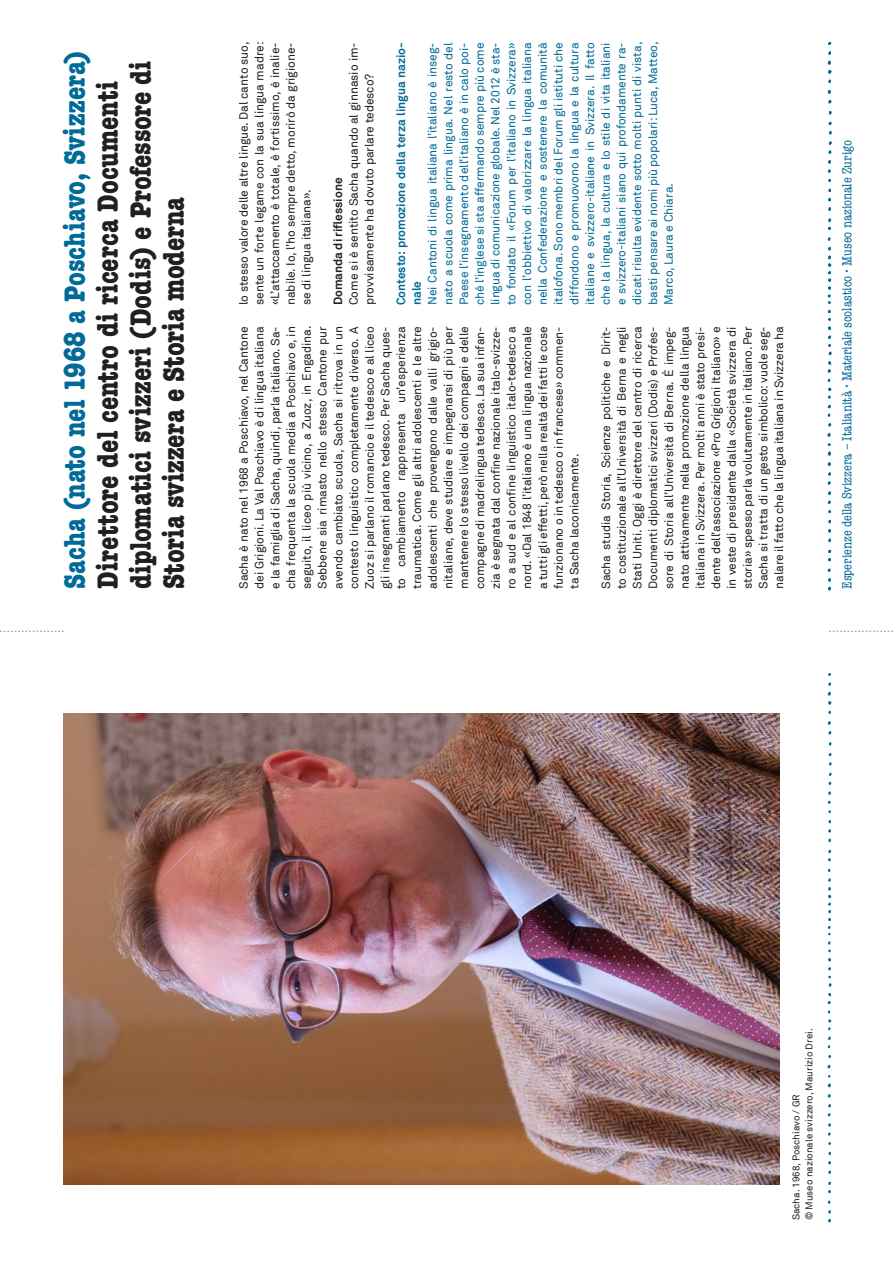
<style>
.page{position:relative;width:893px;height:1263px;background:#fff}
.page>*{position:absolute;margin:0;border:0;box-sizing:border-box;transform-origin:0 0}
.t1{font:700 condensed 30px/33px "American Typewriter";color:#231f20}
.t2{font:condensed 13.5px "American Typewriter";color:#006b98}
.t3{font:12px/15.8px "Akkurat";letter-spacing:-.005em;color:#231f20;text-align:justify}
.t4{font:12px/15.8px "Akkurat";letter-spacing:-.005em;color:#006b98}
.t5{font:9.75px/12.8px "Akkurat";color:#231f20}
.s1{color:#006b98}
.s2{font-weight:700}
</style>
<div class="page">
<img style="left:827px;top:673px;width:5px;height:550px">
<svg style="left:0;top:631px;width:64px;height:1px"></svg>
<svg style="left:829px;top:631px;width:64px;height:1px"></svg>
<img style="left:827px;top:41px;width:5px;height:550px">
<img style="left:64px;top:714px;width:715px;height:471px">
<p class="t1" style="left:58px;top:589px;width:539px;rotate:-90deg"><span class="s1">Sacha (nato nel 1968 a Poschiavo, Svizzera)<br></span>Direttore del centro di ricerca Documenti diplomatici svizzeri (Dodis) e Professore di Storia svizzera e Storia moderna</p>
<p class="t3" style="left:236px;top:305px;width:265px;rotate:-90deg">lo stesso valore delle altre lingue. Dal canto suo, sente un forte legame con la sua lingua madre: «L’attaccamento è totale, è fortissimo, è inalie&shy;nabile. Io, l’ho sempre detto, morirò da grigione&shy;se di lingua italiana».</p>
<p class="t3" style="left:330px;top:305px;width:264px;text-align:left;rotate:-90deg"><span class="s2">Domanda di riflessione<br></span>Come si è sentito Sacha quando al ginnasio im&shy;provvisamente ha dovuto parlare tedesco?</p>
<p class="t4" style="left:393px;top:305px;width:265px;rotate:-90deg"><span class="s2">Contesto: promozione della terza lingua nazio&shy;nale<br></span>Nei Cantoni di lingua italiana l’italiano è inseg&shy;nato a scuola come prima lingua. Nel resto del Paese l’insegnamento dell’italiano è in calo poi&shy;ché l’inglese si sta affermando sempre più come lingua di comunicazione globale. Nel 2012 è sta&shy;to fondato il «Forum per l’italiano in Svizzera» con l’obbiettivo di valorizzare la lingua italiana nella Confederazione e sostenere la comunità italofona. Sono membri del Forum gli istituti che diffondono e promuovono la lingua e la cultura italiane e svizzero-italiane in Svizzera. Il fatto che la lingua, la cultura e lo stile di vita italiani e svizzero-italiani siano qui profondamente ra&shy;dicati risulta evidente sotto molti punti di vista, basti pensare ai nomi più popolari: Luca, Matteo, Marco, Laura e Chiara.</p>
<p class="t3" style="left:283px;top:589px;width:265px;rotate:-90deg">cha frequenta la scuola media a Poschiavo e, in seguito, il liceo più vicino, a Zuoz, in Engadina.<br>Sebbene sia rimasto nello stesso Cantone pur avendo cambiato scuola, Sacha si ritrova in un contesto linguistico completamente diverso. A Zuoz si parlano il romancio e il tedesco e al liceo gli insegnanti parlano tedesco. Per Sacha ques&shy;to cambiamento rappresenta un’esperienza traumatica. Come gli altri adolescenti e le altre adolescenti che provengono dalle valli grigio&shy;nitaliane, deve studiare e impegnarsi di più per mantenere lo stesso livello dei compagni e delle compagne di madrelingua tedesca. La sua infan&shy;zia è segnata dal confine nazionale italo-svizze&shy;ro a sud e al confine linguistico italo-tedesco a nord. «Dal 1848 l’italiano è una lingua nazionale a tutti gli effetti, però nella realtà dei fatti le cose funzionano o in tedesco o in francese» commen&shy;ta Sacha laconicamente.</p>
<p class="t3" style="left:598px;top:589px;width:264px;rotate:-90deg">Sacha studia Storia, Scienze politiche e Dirit&shy;to costituzionale all’Università di Berna e negli Stati Uniti. Oggi è direttore del centro di ricerca Documenti diplomatici svizzeri (Dodis) e Profes&shy;sore di Storia all’Università di Berna. È impeg&shy;nato attivamente nella promozione della lingua italiana in Svizzera. Per molti anni è stato presi&shy;dente dell’associazione «Pro Grigioni Italiano» e in veste di presidente dalla «Società svizzera di storia» spesso parla volutamente in italiano. Per Sacha si tratta di un gesto simbolico: vuole seg&shy;nalare il fatto che la lingua italiana in Svizzera ha</p>
<p class="t3" style="left:236px;top:589px;width:264px;rotate:-90deg">Sacha è nato nel 1968 a Poschiavo, nel Cantone dei Grigioni. La Val Poschiavo è di lingua italiana e la famiglia di Sacha, quindi, parla italiano. Sa-</p>
<p class="t2" style="left:839px;top:589px;width:450px;rotate:-90deg">Esperienze della Svizzera – Italianità • Materiale scolastico • Museo nazionale Zurigo</p>
<p class="t5" style="left:790px;top:1220px;width:194px;rotate:-90deg">Sacha. 1968, Poschiavo / GR<br>© Museo nazionale svizzero, Maurizio Drei.</p>
</div>
